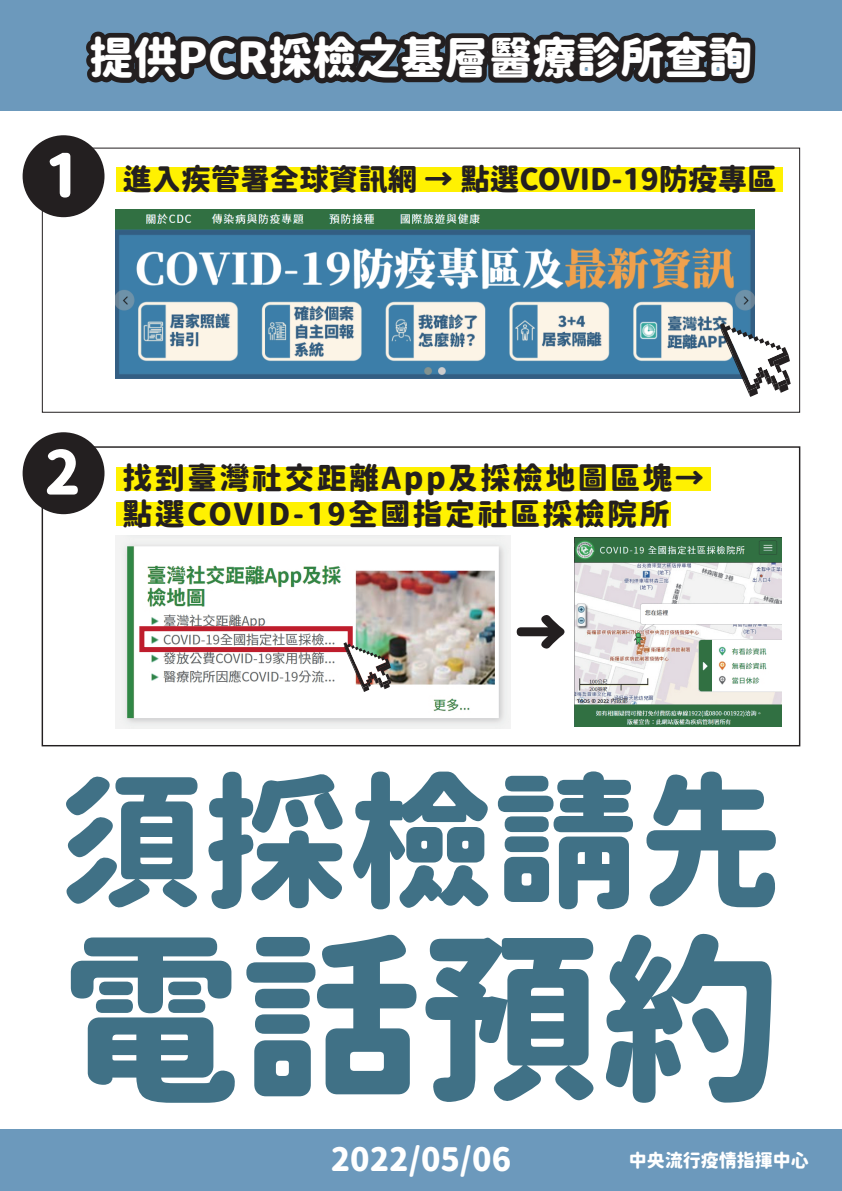
<style>
.page{position:relative;width:842px;height:1191px;background:#fff}
.page>*{position:absolute;margin:0;border:0;box-sizing:border-box;transform-origin:0 0}
.t1{font:180px "Gen Sen Rounded TW H";color:#407186}
.t2{font:145px "Gen Sen Rounded TW H";color:#407186}
.t3{font:44px "Gen Sen Rounded TW H";color:#fff}
.t4{font:32px "Gen Sen Rounded TW H";color:#fff}
.t5{font:30px/36px "Gen Sen Rounded TW H";letter-spacing:.08em;color:#231f20}
.t6{font:29.5px "Gen Sen Rounded TW H";color:#231f20}
.t7{font:18px "Gen Sen Rounded TW H";color:#fff}
.s1{font-size:60px;color:#fff}
</style>
<div class="page">
<div style="left:0;top:0;width:842px;height:110px;background:#6c99bc"></div>
<svg style="left:80px;top:31px;width:680px;height:168px"></svg>
<div style="left:0;top:1129px;width:842px;height:62px;background:#6c99bc"></div>
<div style="left:116px;top:167px;width:666px;height:25px;background:#fff101"></div>
<div style="left:23px;top:135px;width:82px;height:82px;background:#231f20;border-radius:50%"></div>
<img style="left:116px;top:210px;width:638px;height:169px">
<svg style="left:720px;top:323px;width:71px;height:74px"></svg>
<div style="left:116px;top:502px;width:554px;height:24px;background:#fff101"></div>
<div style="left:116px;top:467px;width:595px;height:23px;background:#fff101"></div>
<div style="left:23px;top:432px;width:82px;height:82px;background:#231f20;border-radius:50%"></div>
<img style="left:116px;top:535px;width:395px;height:193px">
<img style="left:574px;top:537px;width:207px;height:189px">
<div style="left:139px;top:626px;width:214px;height:26px;border:5px solid #be1d2c"></div>
<svg style="left:344px;top:642px;width:47px;height:50px"></svg>
<svg style="left:517px;top:615px;width:47px;height:34px"></svg>
<h3 class="t3" style="left:90px;top:33px;width:664px">提供PCR採檢之基層醫療診所查詢</h3>
<p class="t6" style="left:44px;top:163px;width:734px"><span class="s1">1</span> 進入疾管署全球資訊網 → 點選COVID-19防疫專區</p>
<p class="t5" style="left:122px;top:460px;width:584px;text-indent:-78px"><span class="s1">2</span> 找到臺灣社交距離App及採檢地圖區塊→點選COVID-19全國指定社區採檢院所</p>
<h2 class="t2" style="left:58px;top:760px;width:727px">須採檢請先</h2>
<h1 class="t1" style="left:61px;top:918px;width:722px">電話預約</h1>
<p class="t4" style="left:331px;top:1141px;width:182px">2022/05/06</p>
<p class="t7" style="left:629px;top:1150px;width:181px">中央流行疫情指揮中心</p>
</div>
